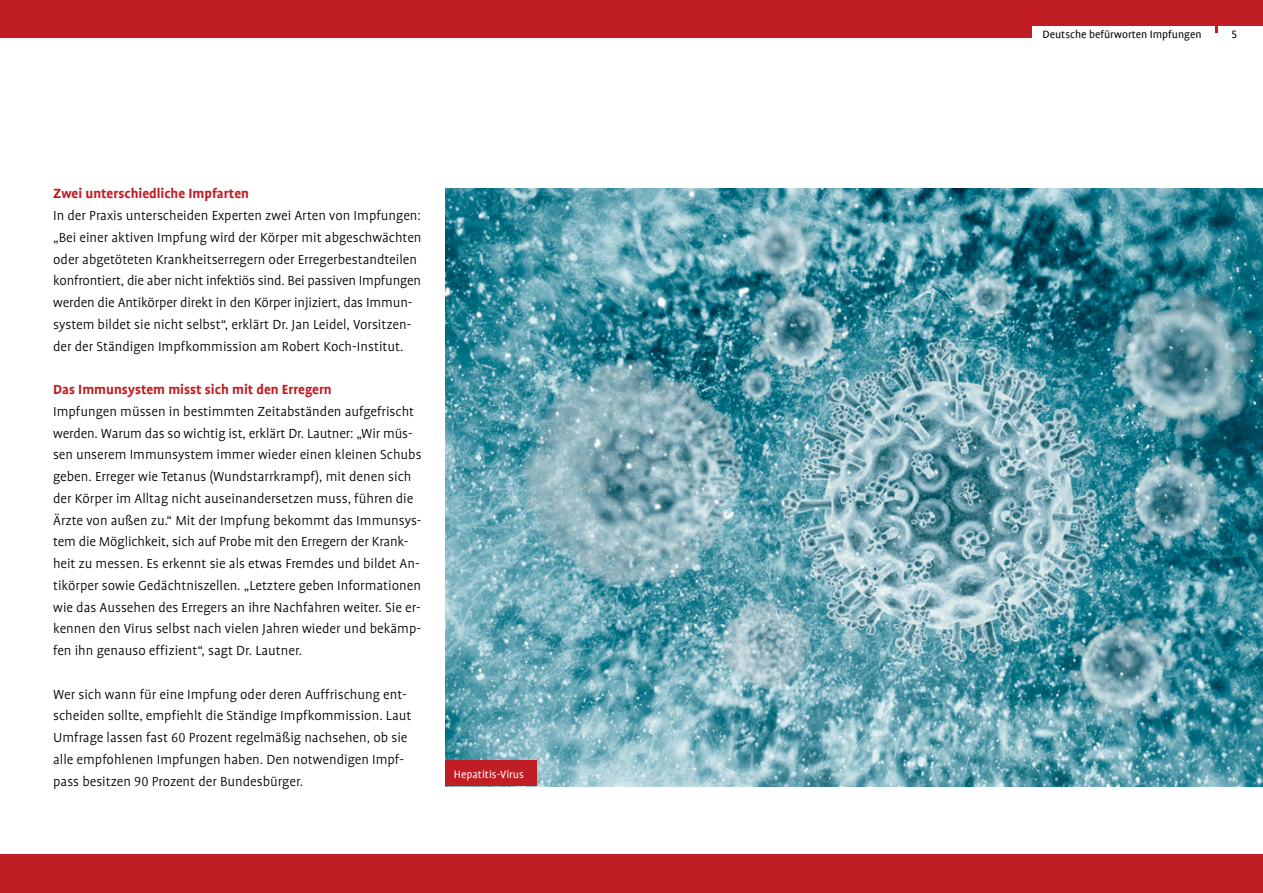
<style>
.page{position:relative;width:1263px;height:893px;background:#fff}
.page>*{position:absolute;margin:0;border:0;box-sizing:border-box;transform-origin:0 0}
.t1{font:300 15px/21.8px "Profile";color:#000}
.t2{font:700 15px "Profile";color:#c11d24}
.t3{font:12px "Profile";color:#000}
.t4{font:12px "Profile";color:#fff}
.t5{font:12px "Profile NO";color:#000}
.s1{font-family:"Profile NO"}
</style>
<div class="page">
<div style="left:0;top:26px;width:1032px;height:12px;background:#c11d24"></div>
<svg style="left:1215px;top:26px;width:3px;height:7px"></svg>
<div style="left:0;top:855px;width:1263px;height:38px;background:#c11d24"></div>
<div style="left:0;top:0;width:1263px;height:26px;background:#c11d24"></div>
<img style="left:445px;top:189px;width:818px;height:597px">
<div style="left:445px;top:761px;width:92px;height:25px;background:#c11d24"></div>
<p class="t2" style="left:53px;top:186px;width:197px">Zwei unterschiedliche Impfarten</p>
<p class="t1" style="left:53px;top:205px;width:370px">In der Praxis unterscheiden Experten zwei Arten von Impfungen: „Bei einer aktiven Impfung wird der Körper mit abgeschwächten oder abgetöteten Krankheitserregern oder Erregerbestandteilen konfrontiert, die aber nicht infektiös sind. Bei passiven Impfungen werden die Antikörper direkt in den Körper injiziert, das Immun&shy;system bildet sie nicht selbst“, erklärt Dr. Jan Leidel, Vorsitzen&shy;der der Ständigen Impfkommission am Robert Koch-Institut.</p>
<p class="t2" style="left:53px;top:381px;width:280px">Das Immunsystem misst sich mit den Erregern</p>
<p class="t1" style="left:53px;top:401px;width:370px">Impfungen müssen in bestimmten Zeitabständen aufgefrischt werden. Warum das so wichtig ist, erklärt Dr. Lautner: „Wir müs&shy;sen unserem Immunsystem immer wieder einen kleinen Schubs geben. Erreger wie Tetanus (Wundstarrkrampf), mit denen sich der Körper im Alltag nicht auseinandersetzen muss, führen die Ärzte von außen zu.“ Mit der Impfung bekommt das Immunsys&shy;tem die Möglichkeit, sich auf Probe mit den Erregern der Krank&shy;heit zu messen. Es erkennt sie als etwas Fremdes und bildet An&shy;tikörper sowie Gedächtniszellen. „Letztere geben Informationen wie das Aussehen des Erregers an ihre Nachfahren weiter. Sie er&shy;kennen den Virus selbst nach vielen Jahren wieder und bekämp&shy;fen ihn genauso effizient“, sagt Dr. Lautner.</p>
<p class="t1" style="left:53px;top:683px;width:360px">Wer sich wann für eine Impfung oder deren Auffrischung ent&shy;scheiden sollte, empfiehlt die Ständige Impfkommission. Laut Umfrage lassen fast <span class="s1">60</span> Prozent regelmäßig nachsehen, ob sie alle empfohlenen Impfungen haben. Den notwendigen Impf&shy;pass besitzen <span class="s1">90</span> Prozent der Bundesbürger.</p>
<p class="t4" style="left:454px;top:768px;width:71px">Hepatitis-Virus</p>
<p class="t3" style="left:1042px;top:28px;width:160px">Deutsche befürworten Impfungen</p>
<p class="t5" style="left:1231px;top:29px;width:7px">5</p>
</div>
